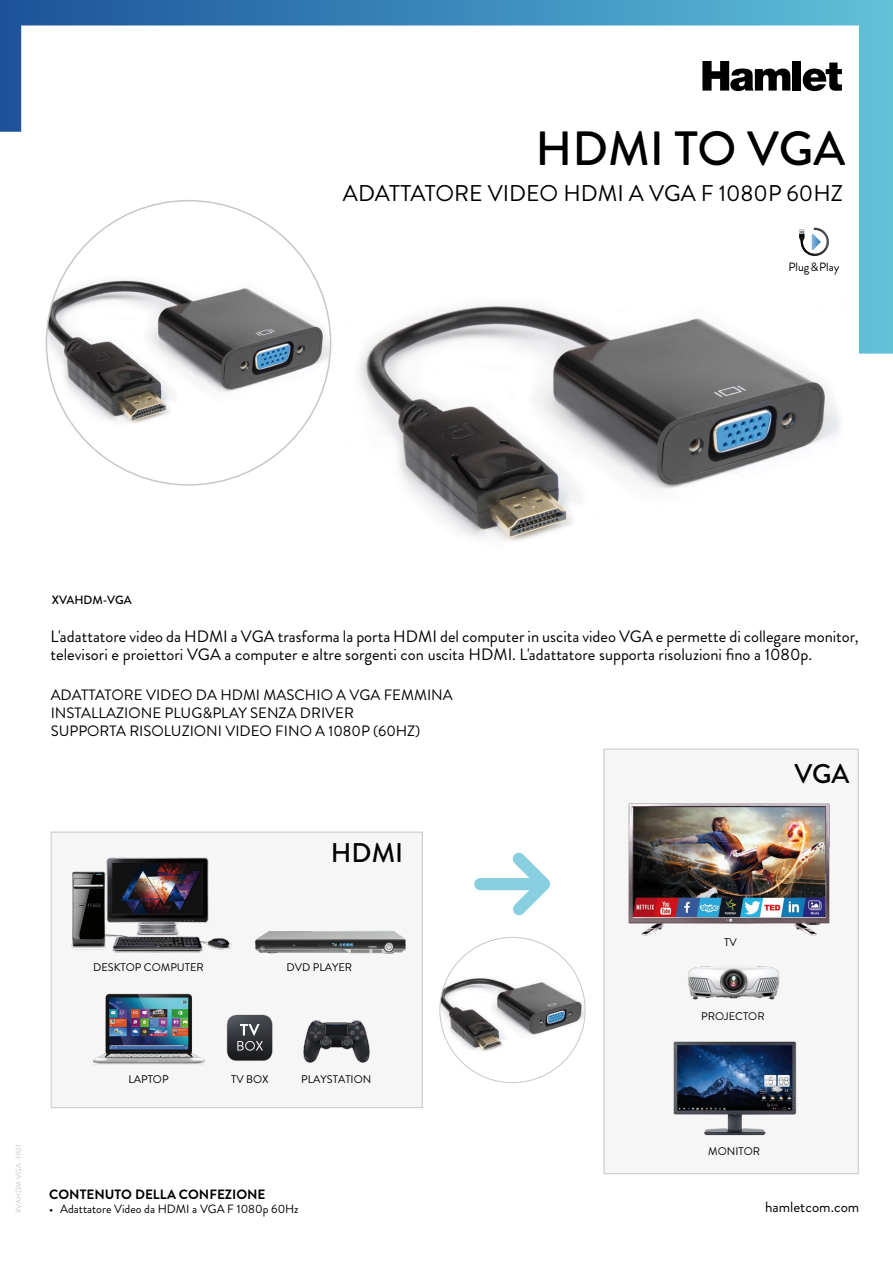
<style>
.page{position:relative;width:893px;height:1263px;background:#fff}
.page>*{position:absolute;margin:0;border:0;box-sizing:border-box;transform-origin:0 0}
.t1{font:500 48px "Brandon Grotesque";color:#000}
.t2{font:500 27px "Brandon Grotesque";color:#000}
.t3{font:22.8px "Brandon Grotesque";color:#000}
.t4{font:16.5px/18px "Brandon Grotesque";color:#000}
.t5{font:15px/18px "Brandon Grotesque";color:#000}
.t6{font:700 13.5px "Brandon Grotesque";color:#000}
.t7{font:12px "Brandon Grotesque";color:#000}
.t8{font:500 12px "Brandon Grotesque";color:#000}
.t9{font:11.1px "Brandon Grotesque";color:#000}
.t10{font:7.5px "Brandon Grotesque";color:#c6c7c8}
</style>
<div class="page">
<img style="left:359px;top:354px;width:481px;height:187px">
<svg style="left:0;top:0;width:893px;height:354px"></svg>
<img style="left:46px;top:249px;width:285px;height:206px">
<img style="left:441px;top:962px;width:144px;height:105px">
<div style="left:51px;top:832px;width:372px;height:276px;background:#f6f6f6;border:1px solid #c6c7c8"></div>
<img style="left:92px;top:993px;width:113px;height:72px">
<img style="left:226px;top:1014px;width:47px;height:47px">
<svg style="left:237px;top:1024px;width:26px;height:27px"></svg>
<img style="left:303px;top:1020px;width:67px;height:43px">
<img style="left:255px;top:931px;width:151px;height:23px">
<img style="left:71px;top:857px;width:161px;height:96px">
<div style="left:604px;top:749px;width:255px;height:425px;background:#f6f6f6;border:1px solid #c6c7c8"></div>
<img style="left:673px;top:1041px;width:124px;height:95px">
<img style="left:688px;top:966px;width:92px;height:34px">
<img style="left:628px;top:803px;width:202px;height:133px">
<svg style="left:474px;top:852px;width:76px;height:64px"></svg>
<svg style="left:799px;top:228px;width:30px;height:28px"></svg>
<svg style="left:702px;top:61px;width:88px;height:30px"></svg>
<div style="left:793px;top:61px;width:8px;height:30px;background:#000"></div>
<svg style="left:803px;top:63px;width:39px;height:28px"></svg>
<h1 class="t1" style="left:535px;top:116px;width:311px">HDMI TO VGA</h1>
<h3 class="t3" style="left:343px;top:178px;width:501px">ADATTATORE VIDEO HDMI A VGA F 1080P 60HZ</h3>
<p class="t7" style="left:788px;top:259px;width:52px">Plug&amp;Play</p>
<p class="t8" style="left:52px;top:592px;width:81px">XVAHDM-VGA</p>
<p class="t4" style="left:51px;top:628px;width:810px">L'adattatore video da HDMI a VGA trasforma la porta HDMI del computer in uscita video VGA e permette di collegare monitor, televisori e proiettori VGA a computer e altre sorgenti con uscita HDMI. L'adattatore supporta risoluzioni fino a 1080p.</p>
<p class="t5" style="left:51px;top:686px;width:404px">ADATTATORE VIDEO DA HDMI MASCHIO A VGA FEMMINA<br>INSTALLAZIONE PLUG&amp;PLAY SENZA DRIVER<br>SUPPORTA RISOLUZIONI VIDEO FINO A 1080P (60HZ)</p>
<h2 class="t2" style="left:331px;top:833px;width:74px">HDMI</h2>
<h2 class="t2" style="left:794px;top:755px;width:57px">VGA</h2>
<p class="t9" style="left:93px;top:960px;width:112px">DESKTOP COMPUTER</p>
<p class="t9" style="left:287px;top:960px;width:67px">DVD PLAYER</p>
<p class="t10" style="left:13px;top:1213px;width:70px;rotate:-90deg">XVAHDM-VGA -1901</p>
<p class="t9" style="left:128px;top:1071px;width:42px">LAPTOP</p>
<p class="t9" style="left:231px;top:1071px;width:39px">TV BOX</p>
<p class="t9" style="left:301px;top:1071px;width:72px">PLAYSTATION</p>
<p class="t6" style="left:49px;top:1185px;width:218px">CONTENUTO DELLA CONFEZIONE</p>
<p class="t7" style="left:49px;top:1200px;width:251px">• Adattatore Video da HDMI a VGA F 1080p 60Hz</p>
<p class="t9" style="left:724px;top:935px;width:14px">TV</p>
<p class="t9" style="left:701px;top:1009px;width:65px">PROJECTOR</p>
<p class="t9" style="left:708px;top:1143px;width:53px">MONITOR</p>
<p class="t5" style="left:765px;top:1198px;width:96px">hamletcom.com</p>
</div>
